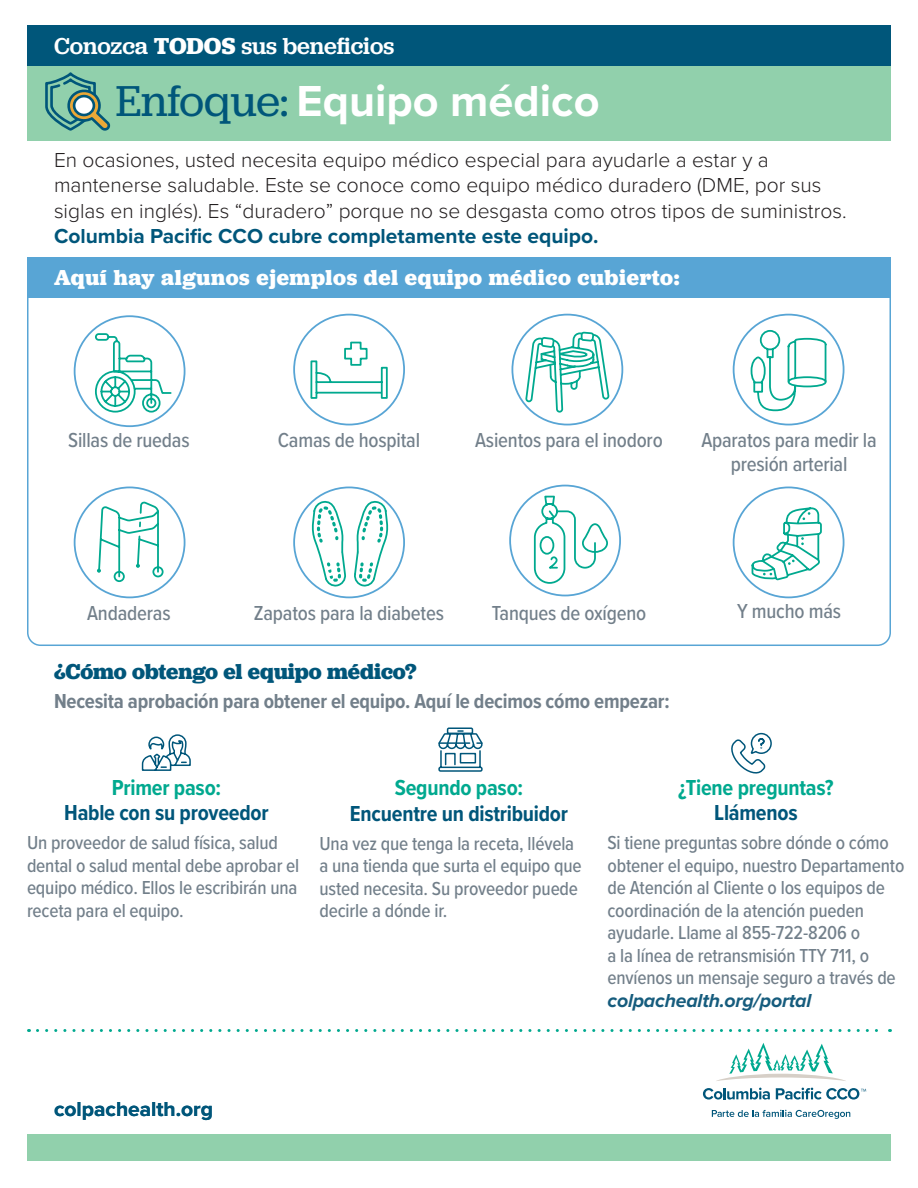
<style>
.page{position:relative;width:918px;height:1188px;background:#fff}
.page>*{position:absolute;margin:0;border:0;box-sizing:border-box;transform-origin:0 0}
.t1{font:700 45px "Proxima Nova";color:#fff}
.t2{font:500 24px "Jubilat";color:#fff}
._3_column_subhead{font:700 22.5px "Proxima Nova Cond";letter-spacing:-.01em;color:#00567a}
.subhead-rev{font:700 22.5px "Jubilat";letter-spacing:.03em;color:#fff}
._3_column_subhead-2{font:700 22.5px "Proxima Nova Cond";letter-spacing:-.01em;color:#00a98f}
.t3{font:700 22.5px "Jubilat";letter-spacing:-.005em;color:#00567a}
.text{font:300 21px/25.5px "Proxima Nova";color:#231f20}
.text_A_with_icons{font:500 21px/24px "Proxima Nova Cond";letter-spacing:-.01em;color:#727f8a;text-align:center}
.text_header-3_column{font:700 21px "Proxima Nova Cond";letter-spacing:-.01em;color:#727f8a}
.t4{font:700 21px "Proxima Nova";color:#00567a}
._3_column-text_with{font:500 19.5px/22.5px "Proxima Nova Cond";letter-spacing:-.01em;color:#727f8a}
.s1{font-weight:700}
.s2{font-family:"Jubilat";font-weight:400;color:#00567a}
.s3{font-weight:700;color:#00567a}
.s4{font-family:"Proxima Nova";font-weight:700;font-style:italic;color:#165c7d}
</style>
<div class="page">
<div style="left:27px;top:26px;width:864px;height:40px;background:#00567a"></div>
<div style="left:27px;top:66px;width:864px;height:74px;background:#91d0ac"></div>
<svg style="left:45px;top:72px;width:66px;height:59px"></svg>
<div style="left:74px;top:96px;width:20px;height:19px;background:#fff;border-radius:50%"></div>
<div style="left:73px;top:95px;width:22px;height:21px;border:3px solid #00567a;border-radius:50%"></div>
<div style="left:27px;top:258px;width:864px;height:40px;background:#58a5d5"></div>
<div style="left:27px;top:1134px;width:864px;height:27px;background:#91d0ac"></div>
<svg style="left:731px;top:732px;width:41px;height:42px"></svg>
<svg style="left:141px;top:734px;width:50px;height:37px"></svg>
<svg style="left:37px;top:1029px;width:854px;height:3px"></svg>
<svg style="left:438px;top:727px;width:45px;height:45px"></svg>
<hr style="left:439px;top:742px;width:31px;height:2px;background:#00567a">
<svg style="left:716px;top:1043px;width:130px;height:38px"></svg>
<svg style="left:703px;top:1088px;width:67px;height:12px"></svg>
<svg style="left:776px;top:1088px;width:90px;height:12px"></svg>
<svg style="left:712px;top:1110px;width:138px;height:9px"></svg>
<svg style="left:310px;top:341px;width:78px;height:58px"></svg>
<svg style="left:94px;top:332px;width:79px;height:81px"></svg>
<div style="left:733px;top:314px;width:111px;height:111px;border:2px solid #58a5d5;border-radius:50%"></div>
<div style="left:293px;top:314px;width:112px;height:111px;border:2px solid #58a5d5;border-radius:50%"></div>
<div style="left:74px;top:315px;width:111px;height:112px;border:2px solid #58a5d5;border-radius:50%"></div>
<div style="left:733px;top:487px;width:111px;height:111px;border:2px solid #58a5d5;border-radius:50%"></div>
<svg style="left:751px;top:507px;width:71px;height:75px"></svg>
<svg style="left:525px;top:313px;width:85px;height:272px"></svg>
<svg style="left:750px;top:329px;width:78px;height:83px"></svg>
<svg style="left:310px;top:500px;width:78px;height:99px"></svg>
<svg style="left:97px;top:486px;width:67px;height:96px"></svg>
<p class="t2" style="left:54px;top:30px;width:342px">Conozca <span class="s1">TODOS</span> sus beneficios</p>
<p class="t1" style="left:116px;top:67px;width:485px"><span class="s2">Enfoque:</span> Equipo médico</p>
<p class="text" style="left:54px;top:146px;width:794px">En ocasiones, usted necesita equipo médico especial para ayudarle a estar y a mantenerse saludable. Este se conoce como equipo médico duradero (DME, por sus siglas en inglés). Es “duradero” porque no se desgasta como otros tipos de suministros.<br><span class="s3">Columbia Pacific CCO cubre completamente este equipo.</span></p>
<p class="subhead-rev" style="left:54px;top:263px;width:627px">Aquí hay algunos ejemplos del equipo médico cubierto:</p>
<p class="text_A_with_icons" style="left:68px;top:427px;width:123px">Sillas de ruedas</p>
<p class="text_A_with_icons" style="left:278px;top:427px;width:144px">Camas de hospital</p>
<p class="text_A_with_icons" style="left:475px;top:427px;width:189px">Asientos para el inodoro</p>
<p class="text_A_with_icons" style="left:701px;top:427px;width:177px">Aparatos para medir la presión arterial</p>
<p class="text_A_with_icons" style="left:87px;top:601px;width:85px">Andaderas</p>
<p class="text_A_with_icons" style="left:254px;top:601px;width:192px">Zapatos para la diabetes</p>
<p class="text_A_with_icons" style="left:492px;top:601px;width:156px">Tanques de oxígeno</p>
<p class="text_A_with_icons" style="left:737px;top:598px;width:105px">Y mucho más</p>
<p class="t3" style="left:54px;top:657px;width:364px">¿Cómo obtengo el equipo médico?</p>
<p class="text_header-3_column" style="left:54px;top:686px;width:617px">Necesita aprobación para obtener el equipo. Aquí le decimos cómo empezar:</p>
<p class="_3_column_subhead-2" style="left:112px;top:771px;width:111px">Primer paso:</p>
<p class="_3_column_subhead" style="left:64px;top:796px;width:206px">Hable con su proveedor</p>
<p class="_3_column-text_with" style="left:27px;top:831px;width:274px">Un proveedor de salud física, salud dental o salud mental debe aprobar el equipo médico. Ellos le escribirán una receta para el equipo.</p>
<p class="_3_column_subhead-2" style="left:395px;top:771px;width:130px">Segundo paso:</p>
<p class="_3_column_subhead" style="left:350px;top:797px;width:220px">Encuentre un distribuidor</p>
<p class="_3_column-text_with" style="left:320px;top:832px;width:264px">Una vez que tenga la receta, llévela a una tienda que surta el equipo que usted necesita. Su proveedor puede decirle a dónde ir.</p>
<p class="_3_column_subhead-2" style="left:678px;top:771px;width:157px">¿Tiene preguntas?</p>
<p class="_3_column_subhead" style="left:714px;top:796px;width:85px">Llámenos</p>
<p class="_3_column-text_with" style="left:608px;top:831px;width:299px">Si tiene preguntas sobre dónde o cómo obtener el equipo, nuestro Departamento de Atención al Cliente o los equipos de coordinación de la atención pueden ayudarle. Llame al 855-722-8206 o<br>a la línea de retransmisión TTY 711, o envíenos un mensaje seguro a través de <span class="s4">colpachealth.org/portal</span></p>
<p class="t4" style="left:54px;top:1093px;width:160px">colpachealth.org</p>
</div>
